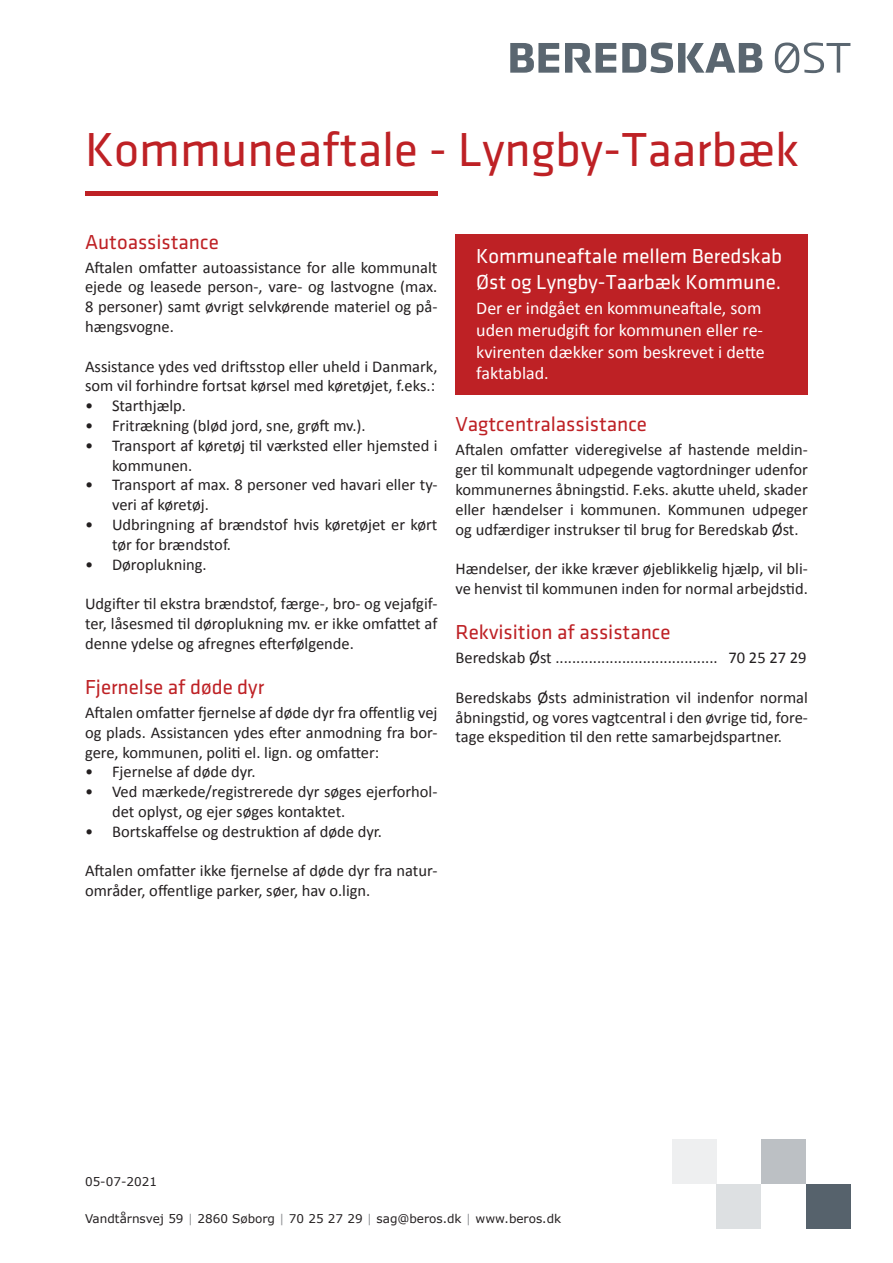
<style>
.page{position:relative;width:893px;height:1263px;background:#fff}
.page>*{position:absolute;margin:0;border:0;box-sizing:border-box;transform-origin:0 0}
.Titel{font:49.5px "Klavika";color:#be2125}
.Overskrift{font:21px "Klavika";color:#be2125}
.Overskrift_-_negativ{font:21px/25.2px "Klavika";color:#fff}
.Brødtekst_-_negativ{font:18px/21.6px "Calibri";color:#fff}
.Brødtekst{font:16.5px/19.8px "Calibri";color:#231f20}
.t1{font:12px "Verdana";color:#231f20}
.s1{color:#939598}
</style>
<div class="page">
<svg style="left:510px;top:43px;width:49px;height:30px"></svg>
<svg style="left:622px;top:43px;width:140px;height:30px"></svg>
<svg style="left:565px;top:43px;width:51px;height:30px"></svg>
<svg style="left:775px;top:43px;width:75px;height:30px"></svg>
<div style="left:806px;top:1184px;width:44px;height:45px;background:#56626c"></div>
<div style="left:761px;top:1140px;width:45px;height:44px;background:#bcc0c4"></div>
<div style="left:716px;top:1184px;width:45px;height:45px;background:#dde0e2"></div>
<div style="left:672px;top:1140px;width:44px;height:44px;background:#eeeff0"></div>
<div style="left:455px;top:234px;width:353px;height:160px;background:#be2125"></div>
<div style="left:85px;top:191px;width:352px;height:5px;background:#be2125"></div>
<p class="Titel" style="left:85px;top:124px;width:715px">Kommuneaftale - Lyngby-Taarbæk</p>
<p class="Overskrift" style="left:85px;top:231px;width:135px">Autoassistance</p>
<p class="Brødtekst" style="left:85px;top:257px;width:354px;text-align:justify">Aftalen omfatter autoassistance for alle kommunalt ejede og leasede person-, vare- og lastvogne (max.<br>8 personer) samt øvrigt selvkørende materiel og på&shy;hængsvogne.</p>
<p class="Brødtekst" style="left:85px;top:356px;width:354px">Assistance ydes ved driftsstop eller uheld i Danmark, som vil forhindre fortsat kørsel med køretøjet, f.eks.:</p>
<p class="Brødtekst" style="left:85px;top:396px;width:103px">• Starthjælp.</p>
<p class="Brødtekst" style="left:85px;top:416px;width:282px">• Fritrækning (blød jord, sne, grøft mv.).</p>
<p class="Brødtekst" style="left:112px;top:435px;width:327px;text-indent:-27px">• Transport af køretøj til værksted eller hjemsted i kommunen.</p>
<p class="Brødtekst" style="left:112px;top:475px;width:327px;text-indent:-27px">• Transport af max. 8 personer ved havari eller ty&shy;veri af køretøj.</p>
<p class="Brødtekst" style="left:112px;top:515px;width:327px;text-indent:-27px">• Udbringning af brændstof hvis køretøjet er kørt tør for brændstof.</p>
<p class="Brødtekst" style="left:85px;top:554px;width:123px">• Døroplukning.</p>
<p class="Brødtekst" style="left:85px;top:594px;width:354px;text-align:justify">Udgifter til ekstra brændstof, færge-, bro- og vejafgif&shy;ter, låsesmed til døroplukning mv. er ikke omfattet af denne ydelse og afregnes efterfølgende.</p>
<p class="Overskrift" style="left:85px;top:676px;width:181px">Fjernelse af døde dyr</p>
<p class="Brødtekst" style="left:85px;top:703px;width:354px;text-align:justify">Aftalen omfatter fjernelse af døde dyr fra offentlig vej og plads. Assistancen ydes efter anmodning fra bor&shy;gere, kommunen, politi el. lign. og omfatter:</p>
<p class="Brødtekst" style="left:85px;top:762px;width:172px">• Fjernelse af døde dyr.</p>
<p class="Brødtekst" style="left:112px;top:782px;width:327px;text-indent:-27px">• Ved mærkede/registrerede dyr søges ejerforhol&shy;det oplyst, og ejer søges kontaktet.</p>
<p class="Brødtekst" style="left:85px;top:821px;width:299px">• Bortskaffelse og destruktion af døde dyr.</p>
<p class="Brødtekst" style="left:85px;top:861px;width:354px">Aftalen omfatter ikke fjernelse af døde dyr fra natur&shy;områder, offentlige parker, søer, hav o.lign.</p>
<p class="Overskrift_-_negativ" style="left:476px;top:244px;width:307px">Kommuneaftale mellem Beredskab<br>Øst og Lyngby-Taarbæk Kommune.</p>
<p class="Brødtekst_-_negativ" style="left:476px;top:298px;width:290px">Der er indgået en kommuneaftale, som uden merudgift for kommunen eller re&shy;kvirenten dækker som beskrevet i dette faktablad.</p>
<p class="Overskrift" style="left:455px;top:414px;width:193px">Vagtcentralassistance</p>
<p class="Brødtekst" style="left:455px;top:440px;width:354px;text-align:justify">Aftalen omfatter videregivelse af hastende meldin&shy;ger til kommunalt udpegende vagtordninger udenfor kommunernes åbningstid. F.eks. akutte uheld, skader eller hændelser i kommunen. Kommunen udpeger og udfærdiger instrukser til brug for Beredskab Øst.</p>
<p class="Brødtekst" style="left:455px;top:559px;width:354px">Hændelser, der ikke kræver øjeblikkelig hjælp, vil bli&shy;ve henvist til kommunen inden for normal arbejdstid.</p>
<p class="Overskrift" style="left:455px;top:621px;width:217px">Rekvisition af assistance</p>
<p class="Brødtekst" style="left:455px;top:648px;width:353px">Beredskab Øst ....................................... 70 25 27 29</p>
<p class="Brødtekst" style="left:455px;top:687px;width:354px;text-align:justify">Beredskabs Østs administration vil indenfor normal åbningstid, og vores vagtcentral i den øvrige tid, fore&shy;tage ekspedition til den rette samarbejdspartner.</p>
<p class="t1" style="left:85px;top:1173px;width:73px">05-07-2021</p>
<p class="t1" style="left:85px;top:1211px;width:478px">Vandtårnsvej 59 <span class="s1">|</span> 2860 Søborg <span class="s1">|</span> 70 25 27 29 <span class="s1">|</span> sag@beros.dk <span class="s1">|</span> www.beros.dk</p>
</div>
